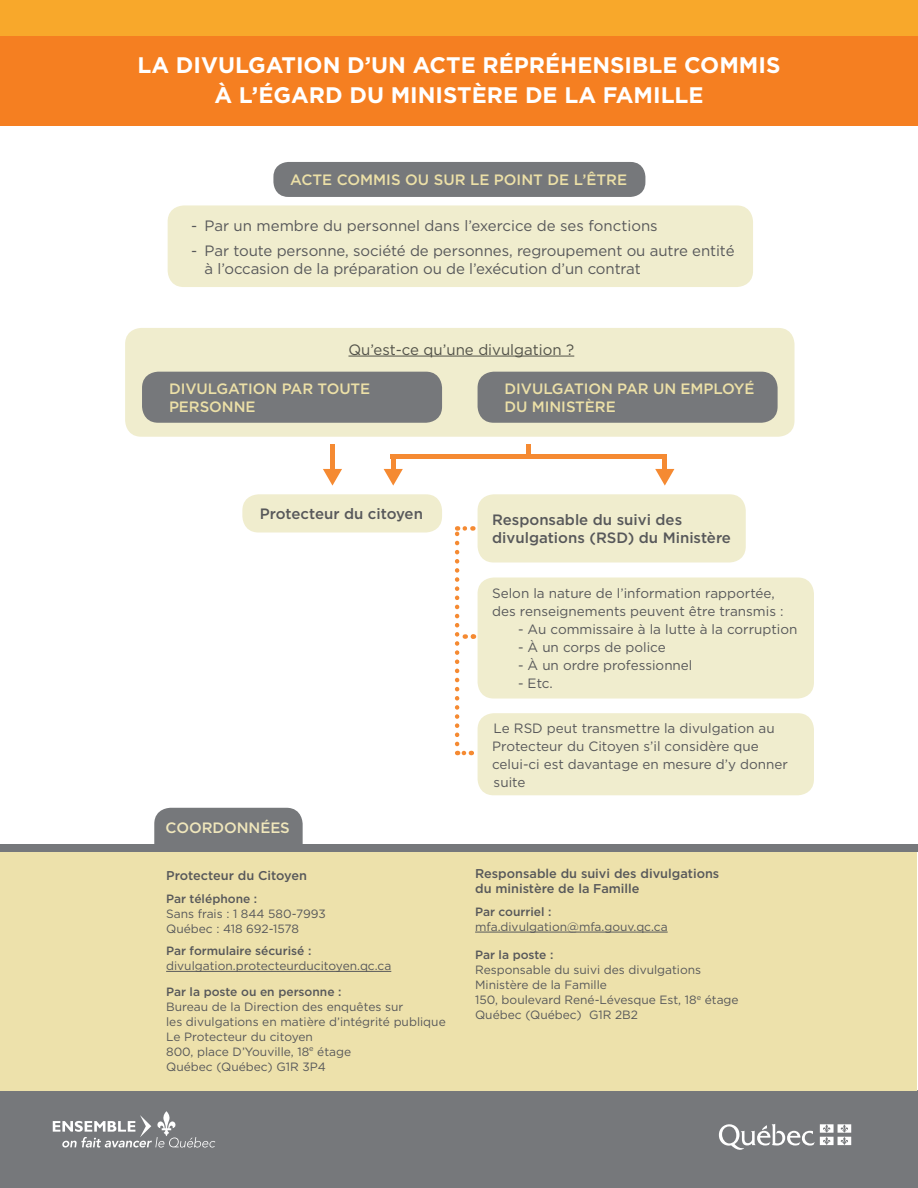
<style>
.page{position:relative;width:918px;height:1188px;background:#fff}
.page>*{position:absolute;margin:0;border:0;box-sizing:border-box;transform-origin:0 0}
.Titre_1{font:700 22.5px/30px "Gotham";color:#fff;text-align:center}
.Titre_1-2{font:15px/18px "Gotham";letter-spacing:-.005em;color:#57585a}
.Titre_1-3{font:500 15px/18px "Gotham";letter-spacing:-.005em;color:#ece0a7}
.t1{font:500 15px/18px "Gotham";color:#57585a}
.t2{font:500 15px "Gotham";letter-spacing:-.005em;color:#efe6bb}
.Titre_1-4{font:13.5px/18px "Gotham";color:#57585a}
.Titre_1-5{font:500 12.75px/15px "Gotham";color:#57585a}
.Titre_1-6{font:12px/15px "Gotham";color:#57585a}
.Titre_1-7{font:500 12px "Gotham";color:#57585a}
</style>
<div class="page">
<div style="left:125px;top:328px;width:670px;height:109px;background:#f0edce;border-radius:16px"></div>
<div style="left:142px;top:372px;width:300px;height:51px;background:#76787b;border-radius:16px"></div>
<div style="left:478px;top:372px;width:300px;height:51px;background:#76787b;border-radius:16px"></div>
<div style="left:478px;top:494px;width:268px;height:69px;background:#f0edce;border-radius:16px"></div>
<div style="left:478px;top:713px;width:336px;height:82px;background:#f0edce;border-radius:16px"></div>
<svg style="left:286px;top:316px;width:351px;height:65px"></svg>
<hr style="left:348px;top:356px;width:226px;height:1px;background:#57585a">
<div style="left:0;top:1089px;width:918px;height:99px;background:#76787b"></div>
<div style="left:154px;top:808px;width:149px;height:90px;background:#76787b;border-radius:16px"></div>
<div style="left:1px;top:845px;width:916px;height:246px;background:#ede1ab"></div>
<div style="left:0;top:844px;width:918px;height:7px;background:#76787b"></div>
<hr style="left:475px;top:932px;width:193px;height:1px;background:#57585a">
<hr style="left:166px;top:971px;width:225px;height:1px;background:#57585a">
<svg style="left:53px;top:1111px;width:162px;height:41px;background:#8c8e91"></svg>
<svg style="left:713px;top:1124px;width:146px;height:35px;background:#919295"></svg>
<div style="left:0;top:0;width:918px;height:126px;background:#f57f21"></div>
<div style="left:0;top:0;width:918px;height:36px;background:#f8a82b"></div>
<div style="left:273px;top:162px;width:372px;height:35px;background:#76787b;border-radius:15px"></div>
<div style="left:168px;top:205px;width:585px;height:82px;background:#f0edce;border-radius:16px"></div>
<div style="left:242px;top:494px;width:200px;height:39px;background:#f0edce;border-radius:16px"></div>
<div style="left:478px;top:578px;width:336px;height:121px;background:#f0edce;border-radius:16px"></div>
<svg style="left:323px;top:469px;width:19px;height:17px"></svg>
<div style="left:330px;top:444px;width:5px;height:33px;background:#f58a32"></div>
<svg style="left:655px;top:469px;width:19px;height:17px"></svg>
<div style="left:662px;top:455px;width:5px;height:22px;background:#f58a32"></div>
<div style="left:391px;top:454px;width:276px;height:5px;background:#f58a32"></div>
<svg style="left:384px;top:469px;width:19px;height:17px"></svg>
<div style="left:391px;top:455px;width:5px;height:22px;background:#f58a32"></div>
<hr style="left:527px;top:444px;width:4px;height:14px;background:#f58a32">
<svg style="left:457px;top:751px;width:7px;height:4px"></svg>
<svg style="left:455px;top:526px;width:4px;height:218px"></svg>
<svg style="left:465px;top:526px;width:8px;height:5px"></svg>
<svg style="left:465px;top:634px;width:9px;height:5px"></svg>
<p class="Titre_1" style="left:138px;top:50px;width:644px">LA DIVULGATION D’UN ACTE RÉPRÉHENSIBLE COMMIS<br>À L’ÉGARD DU MINISTÈRE DE LA FAMILLE</p>
<p class="Titre_1-3" style="left:290px;top:171px;width:338px">ACTE COMMIS OU SUR LE POINT DE L’ÊTRE</p>
<p class="Titre_1-2" style="left:191px;top:216px;width:468px">- Par un membre du personnel dans l’exercice de ses fonctions</p>
<p class="Titre_1-2" style="left:205px;top:241px;width:531px;text-indent:-14px">- Par toute personne, société de personnes, regroupement ou autre entité à l’occasion de la préparation ou de l’exécution d’un contrat</p>
<p class="Titre_1-2" style="left:348px;top:340px;width:227px">Qu’est-ce qu’une divulgation ?</p>
<p class="Titre_1-3" style="left:169px;top:380px;width:203px">DIVULGATION PAR TOUTE<br>PERSONNE</p>
<p class="Titre_1-3" style="left:505px;top:380px;width:252px">DIVULGATION PAR UN EMPLOYÉ<br>DU MINISTÈRE</p>
<p class="t1" style="left:260px;top:505px;width:165px">Protecteur du citoyen</p>
<p class="t2" style="left:166px;top:818px;width:126px">COORDONNÉES</p>
<p class="Titre_1-5" style="left:166px;top:868px;width:142px">Protecteur du Citoyen</p>
<p class="Titre_1-7" style="left:166px;top:891px;width:93px">Par téléphone :</p>
<p class="Titre_1-6" style="left:166px;top:906px;width:161px">Sans frais : 1 844 580-7993</p>
<p class="Titre_1-6" style="left:166px;top:921px;width:135px">Québec : 418 692-1578</p>
<p class="Titre_1-7" style="left:166px;top:943px;width:147px">Par formulaire sécurisé :</p>
<p class="Titre_1-6" style="left:166px;top:958px;width:227px">divulgation.protecteurducitoyen.qc.ca</p>
<p class="Titre_1-7" style="left:166px;top:984px;width:177px">Par la poste ou en personne :</p>
<p class="Titre_1-6" style="left:166px;top:999px;width:281px">Bureau de la Direction des enquêtes sur<br>les divulgations en matière d’intégrité publique</p>
<p class="Titre_1-6" style="left:166px;top:1029px;width:148px">Le Protecteur du citoyen</p>
<p class="Titre_1-6" style="left:166px;top:1044px;width:187px">800, place D’Youville, 18<sup>e</sup> étage</p>
<p class="Titre_1-6" style="left:166px;top:1059px;width:161px">Québec (Québec) G1R 3P4</p>
<p class="t1" style="left:492px;top:511px;width:240px">Responsable du suivi des divulgations (RSD) du Ministère</p>
<p class="Titre_1-4" style="left:492px;top:584px;width:293px">Selon la nature de l’information rapportée, des renseignements peuvent être transmis :</p>
<p class="Titre_1-4" style="left:518px;top:620px;width:281px">- Au commissaire à la lutte à la corruption</p>
<p class="Titre_1-4" style="left:518px;top:638px;width:149px">- À un corps de police</p>
<p class="Titre_1-4" style="left:518px;top:656px;width:176px">- À un ordre professionnel</p>
<p class="Titre_1-4" style="left:518px;top:674px;width:36px">- Etc.</p>
<p class="Titre_1-4" style="left:492px;top:719px;width:297px">Le RSD peut transmettre la divulgation au Protecteur du Citoyen s’il considère que celui-ci est davantage en mesure d’y donner suite</p>
<p class="Titre_1-5" style="left:475px;top:866px;width:246px">Responsable du suivi des divulgations du ministère de la Famille</p>
<p class="Titre_1-7" style="left:475px;top:904px;width:78px">Par courriel :</p>
<p class="Titre_1-6" style="left:475px;top:919px;width:194px">mfa.divulgation@mfa.gouv.qc.ca</p>
<p class="Titre_1-7" style="left:475px;top:947px;width:80px">Par la poste :</p>
<p class="Titre_1-6" style="left:475px;top:962px;width:265px">Responsable du suivi des divulgations<br>Ministère de la Famille<br>150, boulevard René-Lévesque Est, 18<sup>e</sup> étage</p>
<p class="Titre_1-6" style="left:475px;top:1007px;width:164px">Québec (Québec) G1R 2B2</p>
</div>
